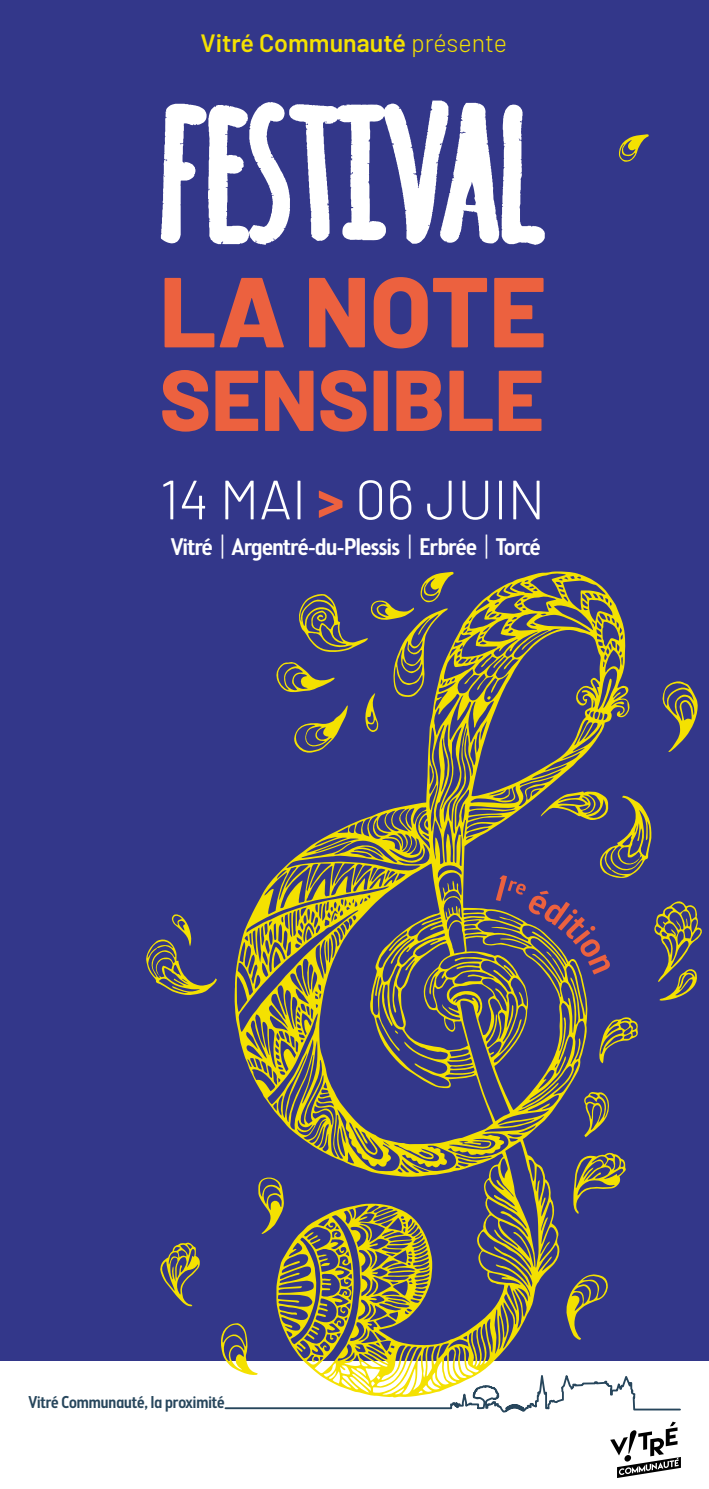
<style>
.page{position:relative;width:709px;height:1489px;background:#fff}
.page>*{position:absolute;margin:0;border:0;box-sizing:border-box;transform-origin:0 0}
.t1{font:800 99.25px "Barlow";color:#ec613f}
.t2{font:800 86px "Barlow";color:#ec613f}
.t3{font:300 55.25px "Barlow";color:#fff}
.t4{font:600 25px "Barlow";color:#f4e101}
.t5{font:23.75px "Brooklyn Samuels W00 No 4 Md";letter-spacing:-.02em;color:#fff}
.t6{font:17px "Brooklyn Samuels W00 No 4 Md";color:#27465c}
.s1{font-weight:300}
.s2{font-weight:700;color:#ec613f}
</style>
<div class="page">
<div style="left:0;top:0;width:709px;height:1360px;background:#33378a"></div>
<svg style="left:235px;top:571px;width:395px;height:702px"></svg>
<svg style="left:573px;top:1152px;width:53px;height:61px"></svg>
<svg style="left:662px;top:681px;width:35px;height:71px"></svg>
<svg style="left:258px;top:1176px;width:26px;height:57px"></svg>
<svg style="left:599px;top:1017px;width:39px;height:46px"></svg>
<svg style="left:583px;top:1091px;width:26px;height:46px"></svg>
<svg style="left:276px;top:571px;width:177px;height:181px"></svg>
<svg style="left:321px;top:1262px;width:9px;height:4px"></svg>
<svg style="left:160px;top:1242px;width:40px;height:64px"></svg>
<svg style="left:146px;top:914px;width:71px;height:81px"></svg>
<svg style="left:161px;top:101px;width:384px;height:144px"></svg>
<svg style="left:496px;top:791px;width:206px;height:209px"></svg>
<svg style="left:221px;top:1273px;width:461px;height:204px"></svg>
<svg style="left:619px;top:134px;width:30px;height:28px"></svg>
<p class="t4" style="left:200px;top:24px;width:308px">Vitré Communauté <span class="s1">présente</span></p>
<h1 class="t1" style="left:160px;top:237px;width:388px">LA NOTE</h1>
<h2 class="t2" style="left:160px;top:336px;width:386px">SENSIBLE</h2>
<h3 class="t3" style="left:160px;top:460px;width:387px">14 MAI <span class="s2">&gt;</span> 06 JUIN</h3>
<p class="t5" style="left:171px;top:533px;width:372px">Vitré | Argentré-du-Plessis | Erbrée | Torcé</p>
<p class="t6" style="left:28px;top:1392px;width:198px">Vitré Communauté, la proximité</p>
</div>
